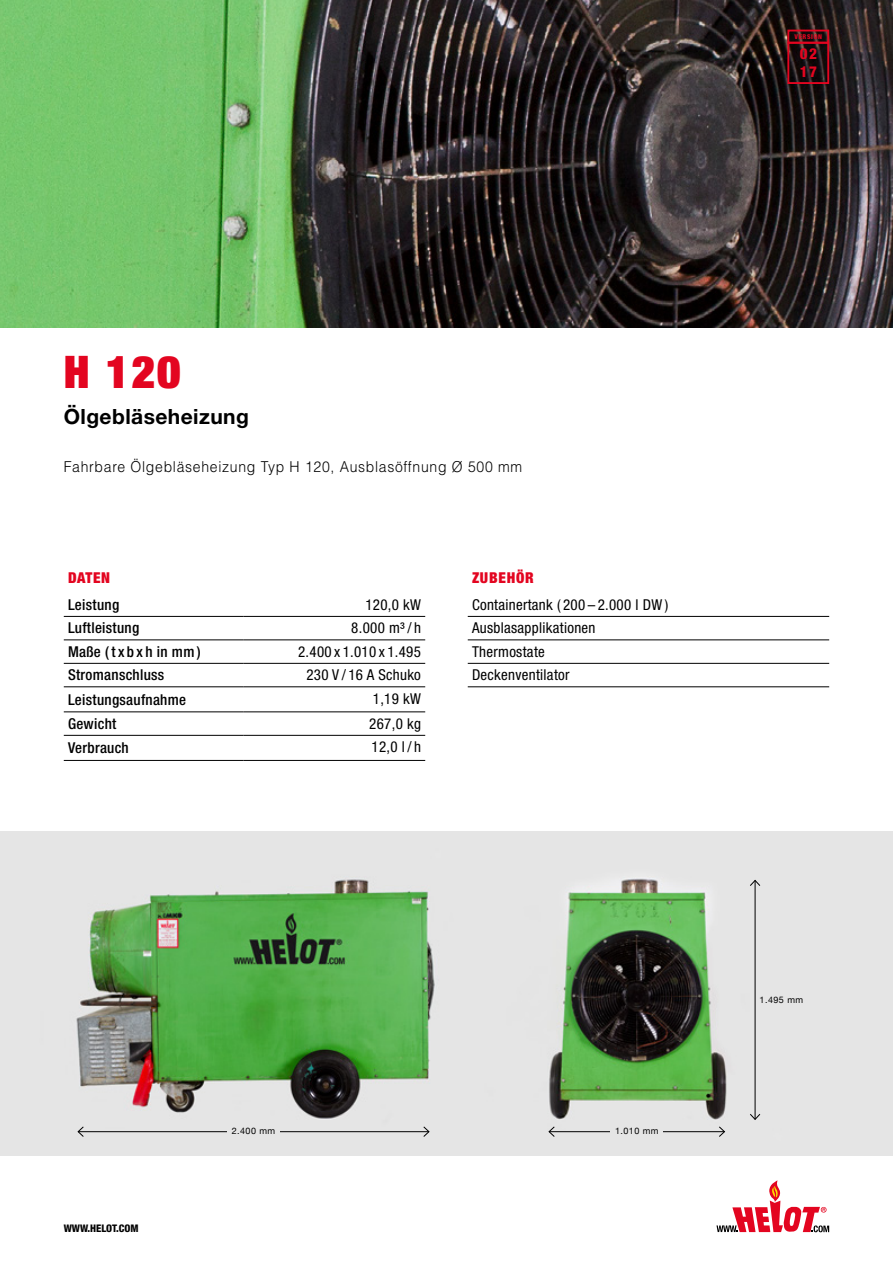
<style>
.page{position:relative;width:893px;height:1263px;background:#fff}
.page>*{position:absolute;margin:0;border:0;box-sizing:border-box;transform-origin:0 0}
.t1{font:900 condensed 45px "Helvetica Neue LT Std";color:#e30520}
.t2{font:700 21px "Helvetica Neue LT Std";letter-spacing:.02em;color:#000}
.t3{font:800 condensed 15.15px/18px "Helvetica Neue LT Std";color:#e30520}
.t4{font:condensed 15px/23.4px "Helvetica Neue LT Std";letter-spacing:.02em;color:#000}
.t5{font:500 condensed 15px "Helvetica Neue LT Std";letter-spacing:.02em;color:#000}
.t6{font:300 15px "Helvetica LT Std";letter-spacing:.05em;color:#000;scale:.93 1}
.t7{font:900 condensed 15px "Helvetica Neue LT Std";letter-spacing:.05em;color:#e30520}
.t8{font:800 condensed 10.5px "Helvetica Neue LT Std";color:#000}
.t9{font:9px "Helvetica Neue";letter-spacing:.05em;color:#000}
.t10{font:800 condensed 6.6px "Helvetica Neue LT Std";letter-spacing:.1em;color:#e30520}
</style>
<div class="page">
<img style="left:0;top:832px;width:893px;height:324px">
<img style="left:0;top:0;width:893px;height:328px">
<hr style="left:78px;top:1131px;width:351px;height:1px;background:#000">
<svg style="left:77px;top:1126px;width:7px;height:11px"></svg>
<svg style="left:423px;top:1126px;width:7px;height:11px"></svg>
<hr style="left:549px;top:1131px;width:175px;height:1px;background:#000">
<svg style="left:548px;top:1126px;width:7px;height:11px"></svg>
<svg style="left:718px;top:1126px;width:8px;height:11px"></svg>
<hr style="left:755px;top:880px;width:1px;height:239px;background:#000">
<svg style="left:749px;top:1113px;width:12px;height:7px"></svg>
<svg style="left:749px;top:879px;width:12px;height:8px"></svg>
<div style="left:228px;top:1128px;width:52px;height:7px;background:#e5e5e5"></div>
<div style="left:611px;top:1128px;width:52px;height:7px;background:#e5e5e5"></div>
<hr style="left:468px;top:640px;width:361px;height:1px;background:#000">
<hr style="left:468px;top:663px;width:361px;height:1px;background:#000">
<hr style="left:468px;top:686px;width:361px;height:1px;background:#000">
<hr style="left:468px;top:616px;width:361px;height:1px;background:#000">
<hr style="left:64px;top:616px;width:180px;height:1px;background:#000">
<hr style="left:244px;top:616px;width:181px;height:1px;background:#000">
<hr style="left:64px;top:663px;width:180px;height:1px;background:#000">
<hr style="left:244px;top:663px;width:181px;height:1px;background:#000">
<hr style="left:64px;top:712px;width:180px;height:1px;background:#000">
<hr style="left:244px;top:712px;width:181px;height:1px;background:#000">
<hr style="left:64px;top:735px;width:180px;height:1px;background:#000">
<hr style="left:244px;top:735px;width:181px;height:1px;background:#000">
<hr style="left:64px;top:760px;width:180px;height:1px;background:#000">
<hr style="left:244px;top:760px;width:181px;height:1px;background:#000">
<hr style="left:64px;top:640px;width:180px;height:1px;background:#000">
<hr style="left:244px;top:640px;width:181px;height:1px;background:#000">
<hr style="left:64px;top:686px;width:180px;height:1px;background:#000">
<hr style="left:244px;top:686px;width:181px;height:1px;background:#000">
<svg style="left:716px;top:1180px;width:113px;height:53px"></svg>
<div style="left:787px;top:30px;width:42px;height:14px;border:2px solid #e30520"></div>
<div style="left:787px;top:42px;width:42px;height:42px;border:2px solid #e30520"></div>
<p class="t10" style="left:794px;top:33px;width:29px">VERSION</p>
<p class="t3" style="left:800px;top:45px;width:19px">02<br>17</p>
<h1 class="t1" style="left:64px;top:343px;width:118px">H 120</h1>
<h2 class="t2" style="left:64px;top:403px;width:187px">Ölgebläseheizung</h2>
<p class="t6" style="left:64px;top:457px;width:494px">Fahrbare Ölgebläseheizung Typ H 120, Ausblasöffnung Ø 500 mm</p>
<p class="t7" style="left:68px;top:568px;width:44px">DATEN</p>
<p class="t5" style="left:68px;top:596px;width:53px">Leistung</p>
<p class="t4" style="left:365px;top:593px;width:57px">120,0 kW</p>
<p class="t5" style="left:68px;top:619px;width:73px">Luftleistung</p>
<p class="t4" style="left:351px;top:616px;width:71px">8.000 m3 / h</p>
<p class="t5" style="left:68px;top:643px;width:134px">Maße (txbxh in mm)</p>
<p class="t4" style="left:298px;top:640px;width:124px">2.400 x 1.010 x 1.495</p>
<p class="t5" style="left:68px;top:666px;width:98px">Stromanschluss</p>
<p class="t4" style="left:306px;top:663px;width:116px">230 V / 16 A Schuko</p>
<p class="t5" style="left:68px;top:690px;width:120px">Leistungsaufnahme</p>
<p class="t4" style="left:373px;top:687px;width:50px">1,19 kW</p>
<p class="t5" style="left:68px;top:715px;width:50px">Gewicht</p>
<p class="t4" style="left:369px;top:712px;width:53px">267,0 kg</p>
<p class="t5" style="left:68px;top:739px;width:62px">Verbrauch</p>
<p class="t4" style="left:372px;top:735px;width:51px">12,0 l / h</p>
<p class="t7" style="left:472px;top:568px;width:63px">ZUBEHÖR</p>
<p class="t4" style="left:472px;top:593px;width:198px">Containertank ( 200 – 2.000 l DW )<br>Ausblasapplikationen<br>Thermostate<br>Deckenventilator</p>
<p class="t8" style="left:64px;top:1222px;width:76px">WWW.HELOT.COM</p>
<p class="t9" style="left:232px;top:1125px;width:45px">2.400 mm</p>
<p class="t9" style="left:615px;top:1125px;width:45px">1.010 mm</p>
<p class="t9" style="left:760px;top:993px;width:45px">1.495 mm</p>
</div>
